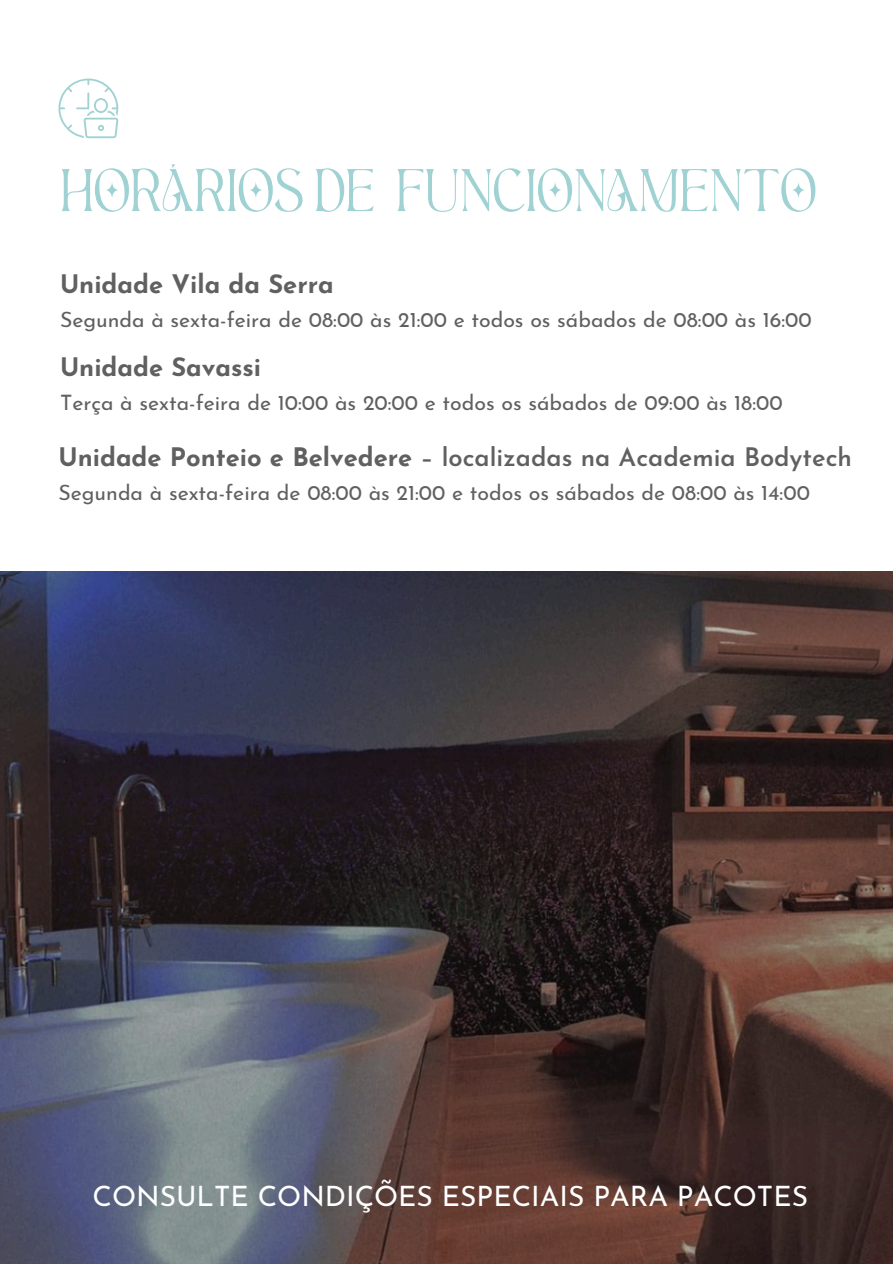
<style>
.page{position:relative;width:893px;height:1264px;background:#fff}
.page>*{position:absolute;margin:0;border:0;box-sizing:border-box;transform-origin:0 0}
.t1{font:52.35px "Aesthetic";color:#a0d2d4}
.t2{font:28.05px "Josefin Sans";color:#fff}
.t3{font:600 25.5px "Josefin Sans";color:#606060}
.t4{font:700 25.5px "Josefin Sans";color:#606060}
.t5{font:21.3px "Josefin Sans";color:#606060}
.s1{font-weight:700}
</style>
<div class="page">
<img style="left:0;top:571px;width:892px;height:692px">
<svg style="left:58px;top:78px;width:60px;height:60px"></svg>
<p class="t1" style="left:60px;top:169px;width:757px">HORÁRIOS DE FUNCIONAMENTO</p>
<h1 class="t4" style="left:60px;top:274px;width:275px">Unidade Vila da Serra</h1>
<h3 class="t5" style="left:60px;top:311px;width:752px">Segunda à sexta-feira de 08:00 às 21:00 e todos os sábados de 08:00 às 16:00</h3>
<p class="t4" style="left:60px;top:357px;width:203px">Unidade Savassi</p>
<p class="t5" style="left:60px;top:394px;width:723px">Terça à sexta-feira de 10:00 às 20:00 e todos os sábados de 09:00 às 18:00</p>
<h3 class="t3" style="left:58px;top:446px;width:794px"><span class="s1">Unidade Ponteio e Belvedere</span> – localizadas na Academia Bodytech</h3>
<p class="t5" style="left:58px;top:483px;width:752px">Segunda à sexta-feira de 08:00 às 21:00 e todos os sábados de 08:00 às 14:00</p>
<h3 class="t2" style="left:92px;top:1184px;width:716px">CONSULTE CONDIÇÕES ESPECIAIS PARA PACOTES</h3>
</div>
